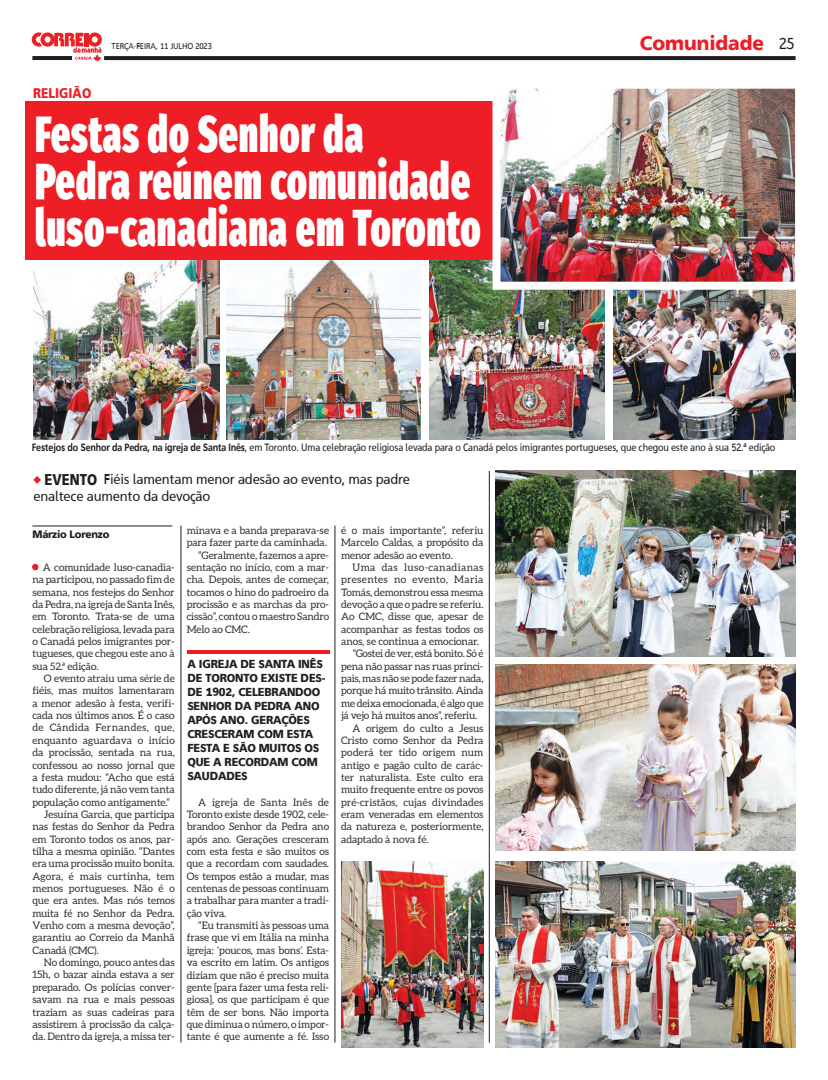
<style>
.page{position:relative;width:828px;height:1080px;background:#fff}
.page>*{position:absolute;margin:0;border:0;box-sizing:border-box;transform-origin:0 0}
.t1{font:900 extra-condensed 50.4px/47px "Fira Sans";letter-spacing:.02em;color:#fff;scale:.81 1}
.t2{font:20px "Agan 75";color:#ed1e26;scale:.95 1}
.t3{font:13.9px/16.6px "Aan 55";letter-spacing:-.02em;color:#231f20;scale:.93 1}
.t4{font:13.9px "Agan 75";color:#ed1e26;scale:.86 1}
.t5{font:11.6px/14px "Agan 75";letter-spacing:-.02em;color:#231f20;scale:.95 1}
.t6{font:10.7px "Agan 75";letter-spacing:-.02em;color:#231f20;scale:.93 1}
.t7{font:10.5px "Aan 55";letter-spacing:-.02em;color:#231f20;scale:.86 1}
.t8{font:10.4px/12.3px "Aleo";letter-spacing:-.01em;color:#312f30;text-align:justify}
.t9{font:10.4px "Aleo";letter-spacing:.01em;color:#312f30}
.t10{font:10.4px "Aleo";letter-spacing:.03em;color:#312f30}
.t11{font:10.4px "Aleo";letter-spacing:.025em;color:#312f30}
.t12{font:8.3px "Aan 55";letter-spacing:-.02em;color:#231f20;scale:.91 1}
.s1{font-family:"Talis Regular W00";font-size:19.2px;color:#231f20}
.s2{font-family:"Agan 65"}
.s3{font-family:"Agan 75";font-size:15.6px}
</style>
<div class="page">
<img style="left:33px;top:260px;width:186px;height:179px">
<img style="left:226px;top:260px;width:194px;height:179px">
<img style="left:429px;top:260px;width:176px;height:179px">
<img style="left:614px;top:294px;width:182px;height:145px">
<svg style="left:104px;top:56px;width:692px;height:4px;background:#272324"></svg>
<svg style="left:32px;top:32px;width:70px;height:31px"></svg>
<hr style="left:181px;top:526px;width:1px;height:517px;background:#231f20">
<div style="left:25px;top:102px;width:478px;height:158px;background:#ed1e26"></div>
<svg style="left:33px;top:476px;width:8px;height:8px"></svg>
<img style="left:496px;top:471px;width:300px;height:186px">
<img style="left:496px;top:665px;width:300px;height:186px">
<img style="left:496px;top:862px;width:300px;height:186px">
<img style="left:341px;top:862px;width:143px;height:186px">
<img style="left:489px;top:88px;width:307px;height:206px">
<hr style="left:32px;top:526px;width:140px;height:1px;background:#231f20">
<hr style="left:187px;top:650px;width:143px;height:3px;background:#ee1d23">
<svg style="left:32px;top:564px;width:6px;height:6px"></svg>
<hr style="left:335px;top:526px;width:1px;height:517px;background:#231f20">
<hr style="left:489px;top:471px;width:1px;height:572px;background:#231f20">
<p class="t12" style="left:112px;top:41px;width:112px">TERÇA-FEIRA, 11 JULHO 2023</p>
<h2 class="t2" style="left:640px;top:32px;width:165px">Comunidade <span class="s1">25</span></h2>
<h3 class="t4" style="left:33px;top:85px;width:69px">RELIGIÃO</h3>
<h1 class="t1" style="left:35px;top:107px;width:552px">Festas do Senhor da<br>Pedra reúnem comunidade luso-canadiana em Toronto</h1>
<p class="t7" style="left:32px;top:441px;width:866px"><span class="s2">Festejos do Senhor da Pedra, na igreja de Santa Inês</span>, em Toronto. Uma celebração religiosa levada para o Canadá pelos imigrantes portugueses, que chegou este ano à sua 52.ª edição</p>
<h3 class="t3" style="left:33px;top:471px;width:407px;text-indent:11px"><span class="s3">EVENTO</span> Fiéis lamentam menor adesão ao evento, mas padre enaltece aumento da devoção</h3>
<p class="t6" style="left:33px;top:528px;width:84px">Márzio Lorenzo</p>
<p class="t8" style="left:32px;top:561px;width:144px;text-indent:11px">A comunidade luso-canadia&shy;na participou, no passado fim de semana, nos festejos do Senhor da Pedra, na igreja de Santa Inês, em Toronto. Trata-se de uma celebração religiosa, levada para o Canadá pelos imigrantes por&shy;tugueses, que chegou este ano à sua 52.ª edição.</p>
<p class="t8" style="left:44px;top:672px;width:132px">O evento atraiu uma série de</p>
<p class="t8" style="left:32px;top:684px;width:144px">fiéis, mas muitos lamentaram</p>
<p class="t8" style="left:32px;top:697px;width:144px">a menor adesão à festa, verifi-</p>
<p class="t8" style="left:32px;top:709px;width:144px">cada nos últimos anos. É o caso</p>
<p class="t11" style="left:32px;top:722px;width:144px">de Cândida Fernandes, que,</p>
<p class="t8" style="left:32px;top:734px;width:144px">enquanto aguardava o início</p>
<p class="t8" style="left:32px;top:746px;width:144px">da procissão, sentada na rua,</p>
<p class="t8" style="left:32px;top:759px;width:144px">confessou ao nosso jornal que</p>
<p class="t8" style="left:32px;top:771px;width:144px">a festa mudou: “Acho que está</p>
<p class="t8" style="left:32px;top:783px;width:144px">tudo diferente, já não vem tanta</p>
<p class="t8" style="left:32px;top:796px;width:139px">população como antigamente.”</p>
<p class="t8" style="left:44px;top:808px;width:132px">Jesuína Garcia, que participa</p>
<p class="t8" style="left:32px;top:820px;width:144px">nas festas do Senhor da Pedra</p>
<p class="t8" style="left:32px;top:833px;width:144px">em Toronto todos os anos, par-</p>
<p class="t8" style="left:32px;top:845px;width:144px">tilha a mesma opinião. “Dantes</p>
<p class="t8" style="left:32px;top:857px;width:144px">era uma procissão muito bonita.</p>
<p class="t9" style="left:32px;top:870px;width:144px">Agora, é mais curtinha, tem</p>
<p class="t8" style="left:32px;top:882px;width:144px">menos portugueses. Não é o</p>
<p class="t8" style="left:32px;top:894px;width:144px">que era antes. Mas nós temos</p>
<p class="t8" style="left:32px;top:907px;width:144px">muita fé no Senhor da Pedra.</p>
<p class="t8" style="left:32px;top:919px;width:144px">Venho com a mesma devoção”,</p>
<p class="t8" style="left:32px;top:931px;width:144px">garantiu ao Correio da Manhã</p>
<p class="t8" style="left:32px;top:944px;width:68px">Canadá (CMC).</p>
<p class="t8" style="left:44px;top:956px;width:132px">No domingo, pouco antes das</p>
<p class="t8" style="left:32px;top:968px;width:144px">15h, o bazar ainda estava a ser</p>
<p class="t8" style="left:32px;top:981px;width:144px">preparado. Os polícias conver-</p>
<p class="t8" style="left:32px;top:993px;width:144px">savam na rua e mais pessoas</p>
<p class="t8" style="left:32px;top:1006px;width:144px">traziam as suas cadeiras para</p>
<p class="t8" style="left:32px;top:1018px;width:144px">assistirem à procissão da calça-</p>
<p class="t8" style="left:32px;top:1030px;width:144px">da. Dentro da igreja, a missa ter-</p>
<p class="t8" style="left:187px;top:524px;width:144px">minava e a banda preparava-se</p>
<p class="t8" style="left:187px;top:536px;width:142px">para fazer parte da caminhada.</p>
<p class="t8" style="left:198px;top:549px;width:132px">“Geralmente, fazemos a apre-</p>
<p class="t8" style="left:187px;top:561px;width:144px">sentação no início, com a mar-</p>
<p class="t8" style="left:187px;top:573px;width:144px">cha. Depois, antes de começar,</p>
<p class="t8" style="left:187px;top:586px;width:144px">tocamos o hino do padroeiro da</p>
<p class="t8" style="left:187px;top:598px;width:144px">procissão e as marchas da pro-</p>
<p class="t8" style="left:187px;top:610px;width:144px">cissão”, contou o maestro Sandro</p>
<p class="t8" style="left:187px;top:623px;width:65px">Melo ao CMC.</p>
<p class="t5" style="left:187px;top:657px;width:147px">A IGREJA DE SANTA INÊS<br>DE TORONTO EXISTE DES-<br>DE 1902, CELEBRANDOO<br>SENHOR DA PEDRA ANO<br>APÓS ANO. GERAÇÕES<br>CRESCERAM COM ESTA<br>FESTA E SÃO MUITOS OS<br>QUE A RECORDAM COM<br>SAUDADES</p>
<p class="t8" style="left:187px;top:796px;width:144px;text-indent:12px">A igreja de Santa Inês de Toronto existe desde 1902, cele&shy;brandoo Senhor da Pedra ano após ano. Gerações cresceram com esta festa e são muitos os que a recordam com saudades.<br>Os tempos estão a mudar, mas centenas de pessoas continuam a trabalhar para manter a tradi&shy;ção viva.</p>
<p class="t8" style="left:187px;top:919px;width:144px;text-indent:12px">“Eu transmiti às pessoas uma frase que vi em Itália na minha igreja: ‘poucos, mas bons’. Esta&shy;va escrito em latim. Os antigos diziam que não é preciso muita gente [para fazer uma festa reli&shy;giosa], os que participam é que têm de ser bons. Não importa que diminua o número, o impor&shy;tante é que aumente a fé. Isso</p>
<p class="t8" style="left:341px;top:524px;width:144px">é o mais importante”, referiu Marcelo Caldas, a propósito da menor adesão ao evento.</p>
<p class="t10" style="left:353px;top:561px;width:132px">Uma das luso-canadianas</p>
<p class="t10" style="left:341px;top:574px;width:144px">presentes no evento, Maria</p>
<p class="t8" style="left:341px;top:586px;width:144px">Tomás, demonstrou essa mesma</p>
<p class="t8" style="left:341px;top:598px;width:144px">devoção a que o padre se referiu.</p>
<p class="t8" style="left:341px;top:610px;width:144px">Ao CMC, disse que, apesar de</p>
<p class="t8" style="left:341px;top:623px;width:144px">acompanhar as festas todos os</p>
<p class="t8" style="left:341px;top:635px;width:139px">anos, se continua a emocionar.</p>
<p class="t8" style="left:353px;top:647px;width:132px">“Gostei de ver, está bonito. Só é</p>
<p class="t8" style="left:341px;top:660px;width:144px">pena não passar nas ruas princi-</p>
<p class="t8" style="left:341px;top:672px;width:144px">pais, mas não se pode fazer nada,</p>
<p class="t8" style="left:341px;top:684px;width:144px">porque há muito trânsito. Ainda</p>
<p class="t8" style="left:341px;top:697px;width:144px">me deixa emocionada, é algo que</p>
<p class="t8" style="left:341px;top:709px;width:138px">já vejo há muitos anos”, referiu.</p>
<p class="t8" style="left:353px;top:722px;width:132px">A origem do culto a Jesus</p>
<p class="t8" style="left:341px;top:734px;width:144px">Cristo como Senhor da Pedra</p>
<p class="t9" style="left:341px;top:747px;width:144px">poderá ter tido origem num</p>
<p class="t8" style="left:341px;top:759px;width:144px">antigo e pagão culto de carác-</p>
<p class="t8" style="left:341px;top:771px;width:144px">ter naturalista. Este culto era</p>
<p class="t8" style="left:341px;top:783px;width:144px">muito frequente entre os povos</p>
<p class="t8" style="left:341px;top:796px;width:144px">pré-cristãos, cujas divindades</p>
<p class="t8" style="left:341px;top:808px;width:144px">eram veneradas em elementos</p>
<p class="t8" style="left:341px;top:820px;width:144px">da natureza e, posteriormente,</p>
<p class="t8" style="left:341px;top:833px;width:89px">adaptado à nova fé.</p>
</div>
